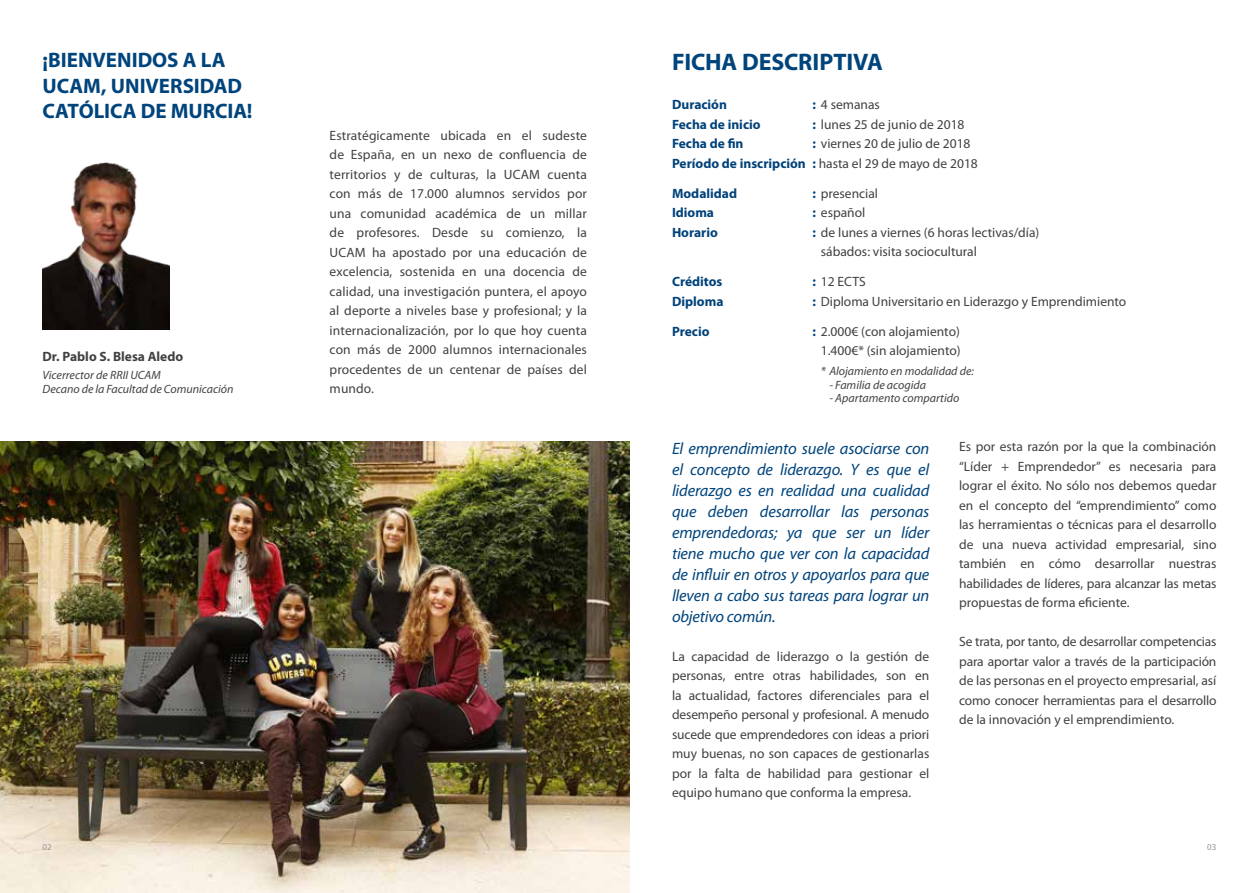
<style>
.page{position:relative;width:1259px;height:893px;background:#fff}
.page>*{position:absolute;margin:0;border:0;box-sizing:border-box;transform-origin:0 0}
.t1{font:700 24px "Myriad Pro";letter-spacing:-.005em;color:#00447c}
.t2{font:700 21px/25.5px "Myriad Pro";color:#00447c}
.t3{font:italic 16.5px/21px "Myriad Pro";letter-spacing:-.01em;color:#00447c;text-align:justify}
.t4{font:13.5px/19.5px "Myriad Pro";color:#414042;text-align:justify}
.t5{font:700 13.5px "Myriad Pro";color:#00427a}
.t6{font:700 13.5px "Myriad Pro";color:#414042}
.t7{font:italic 12px/14.4px "Myriad Pro";color:#414042}
.t8{font:9px "Myriad Pro";color:#939598}
.s1{font-weight:700;color:#00427a}
</style>
<div class="page">
<img style="left:0;top:441px;width:629px;height:452px">
<img style="left:42px;top:162px;width:128px;height:168px">
<h2 class="t2" style="left:43px;top:47px;width:212px">¡BIENVENIDOS A LA<br>UCAM, UNIVERSIDAD<br>CATÓLICA DE MURCIA!</h2>
<p class="t6" style="left:43px;top:348px;width:142px">Dr. Pablo S. Blesa Aledo</p>
<p class="t7" style="left:43px;top:368px;width:193px">Vicerrector de RRII UCAM<br>Decano de la Facultad de Comunicación</p>
<p class="t4" style="left:330px;top:125px;width:259px">Estratégicamente ubicada en el sudeste de España, en un nexo de confluencia de territorios y de culturas, la UCAM cuenta con más de 17.000 alumnos servidos por una comunidad académica de un millar de profesores. Desde su comienzo, la UCAM ha apostado por una educación de excelencia, sostenida en una docencia de calidad, una investigación puntera, el apoyo al deporte a niveles base y profesional; y la internacionalización, por lo que hoy cuenta con más de 2000 alumnos internacionales procedentes de un centenar de países del mundo.</p>
<h1 class="t1" style="left:672px;top:46px;width:212px">FICHA DESCRIPTIVA</h1>
<p class="t5" style="left:672px;top:96px;width:56px">Duración</p>
<p class="t4" style="left:812px;top:95px;width:69px"><span class="s1">:</span> 4 semanas</p>
<p class="t5" style="left:672px;top:116px;width:90px">Fecha de inicio</p>
<p class="t4" style="left:812px;top:114px;width:154px"><span class="s1">:</span> lunes 25 de junio de 2018</p>
<p class="t5" style="left:672px;top:135px;width:73px">Fecha de fin</p>
<p class="t4" style="left:672px;top:134px;width:307px;text-indent:140px"><span class="s1">:</span> viernes 20 de julio de 2018<br><span class="s1">Período de inscripción :</span> hasta el 29 de mayo de 2018</p>
<p class="t5" style="left:672px;top:185px;width:67px">Modalidad</p>
<p class="t4" style="left:812px;top:183px;width:67px"><span class="s1">:</span> presencial</p>
<p class="t5" style="left:672px;top:204px;width:44px">Idioma</p>
<p class="t4" style="left:812px;top:203px;width:54px"><span class="s1">:</span> español</p>
<p class="t5" style="left:672px;top:224px;width:47px">Horario</p>
<p class="t4" style="left:821px;top:222px;width:220px;text-indent:-9px"><span class="s1">:</span> de lunes a viernes (6 horas lectivas/día) sábados: visita sociocultural</p>
<p class="t5" style="left:672px;top:273px;width:52px">Créditos</p>
<p class="t4" style="left:812px;top:272px;width:55px"><span class="s1">:</span> 12 ECTS</p>
<p class="t5" style="left:672px;top:293px;width:53px">Diploma</p>
<p class="t4" style="left:812px;top:291px;width:315px"><span class="s1">:</span> Diploma Universitario en Liderazgo y Emprendimiento</p>
<p class="t5" style="left:672px;top:323px;width:39px">Precio</p>
<p class="t4" style="left:812px;top:321px;width:150px;text-align:right"><span class="s1">:</span> 2.000€ (con alojamiento)<br>1.400€* (sin alojamiento)</p>
<p class="t7" style="left:821px;top:364px;width:155px">* Alojamiento en modalidad de:</p>
<p class="t7" style="left:829px;top:377px;width:98px">- Familia de acogida</p>
<p class="t7" style="left:829px;top:391px;width:131px">- Apartamento compartido</p>
<p class="t3" style="left:672px;top:437px;width:259px">El emprendimiento suele asociarse con el concepto de liderazgo. Y es que el liderazgo es en realidad una cualidad que deben desarrollar las personas emprendedoras; ya que ser un líder tiene mucho que ver con la capacidad de influir en otros y apoyarlos para que lleven a cabo sus tareas para lograr un objetivo común.</p>
<p class="t4" style="left:672px;top:646px;width:259px">La capacidad de liderazgo o la gestión de personas, entre otras habilidades, son en la actualidad, factores diferenciales para el desempeño personal y profesional. A menudo sucede que emprendedores con ideas a priori muy buenas, no son capaces de gestionarlas por la falta de habilidad para gestionar el equipo humano que conforma la empresa.</p>
<p class="t4" style="left:959px;top:437px;width:259px">Es por esta razón por la que la combinación “Líder + Emprendedor” es necesaria para lograr el éxito. No sólo nos debemos quedar en el concepto del “emprendimiento” como las herramientas o técnicas para el desarrollo de una nueva actividad empresarial, sino también en cómo desarrollar nuestras habilidades de líderes, para alcanzar las metas propuestas de forma eficiente.</p>
<p class="t4" style="left:959px;top:632px;width:259px">Se trata, por tanto, de desarrollar competencias para aportar valor a través de la participación de las personas en el proyecto empresarial, así como conocer herramientas para el desarrollo de la innovación y el emprendimiento.</p>
<p class="t8" style="left:43px;top:842px;width:11px">02</p>
<p class="t8" style="left:1207px;top:842px;width:11px">03</p>
</div>
